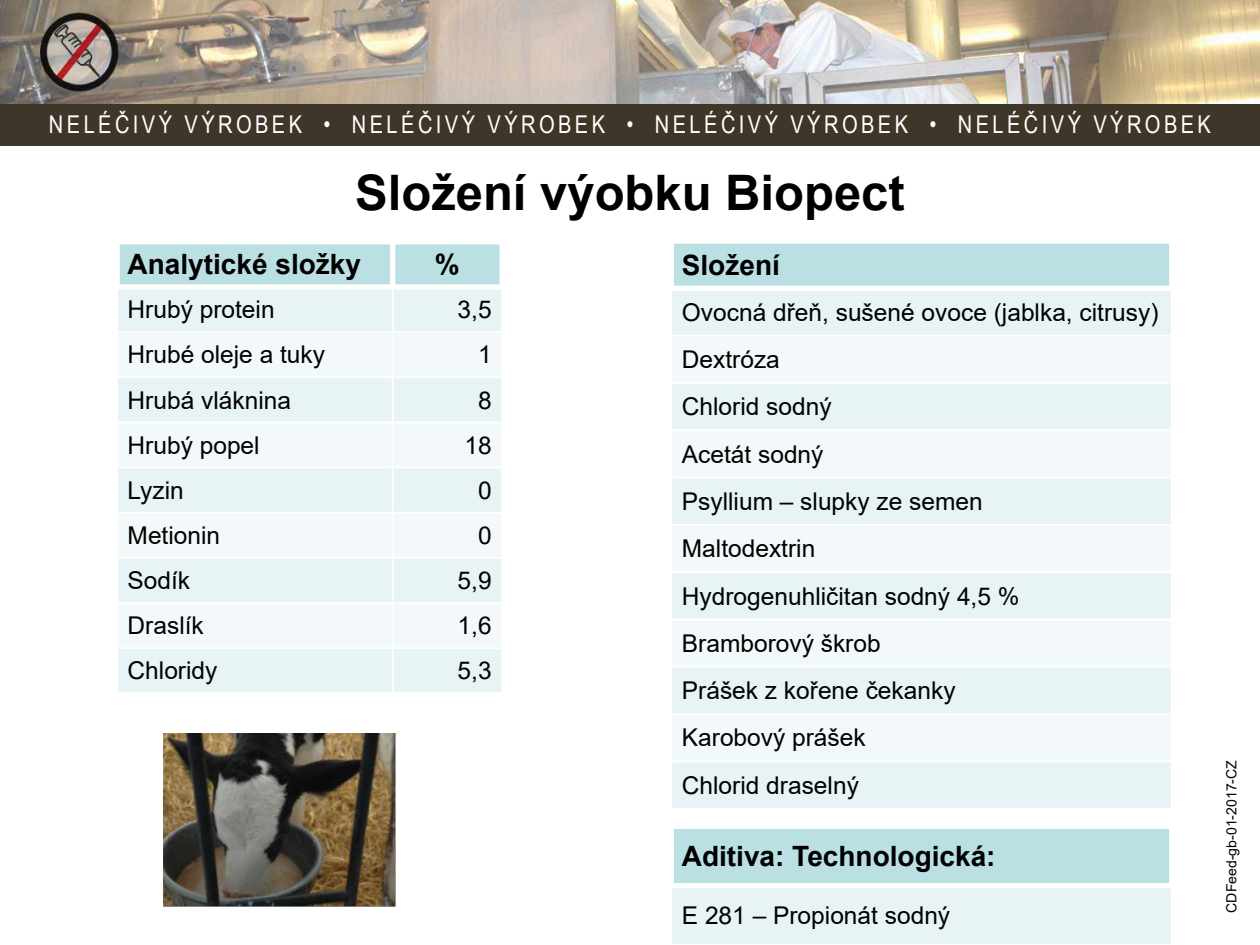
<style>
.page{position:relative;width:1260px;height:945px;background:#fff}
.page>*{position:absolute;margin:0;border:0;box-sizing:border-box;transform-origin:0 0}
.t1{font:700 49px "Arial";color:#000}
.t2{font:700 28px "Arial";color:#000}
.t3{font:24.5px/47.2px "Arial";color:#000}
.t4{font:24.5px "Arial Narrow";letter-spacing:.14em;color:#fff}
.t5{font:14px "Arial";color:#000}
</style>
<div class="page">
<div style="left:671px;top:826px;width:501px;height:60px;background:#bbe0e3"></div>
<div style="left:671px;top:886px;width:501px;height:59px;background:#e7f3f4"></div>
<hr style="left:671px;top:883px;width:1px;height:62px;background:#fff">
<hr style="left:1171px;top:883px;width:2px;height:62px;background:#fff">
<div style="left:669px;top:824px;width:5px;height:64px;background:#fff"></div>
<div style="left:1169px;top:824px;width:5px;height:64px;background:#fff"></div>
<hr style="left:671px;top:944px;width:501px;height:1px;background:#fff">
<div style="left:671px;top:824px;width:501px;height:5px;background:#fff"></div>
<div style="left:671px;top:883px;width:501px;height:5px;background:#fff"></div>
<div style="left:671px;top:241px;width:501px;height:47px;background:#bbe0e3"></div>
<div style="left:672px;top:291px;width:499px;height:517px;background:#e7f3f4"></div>
<svg style="left:672px;top:336px;width:499px;height:424px;fill:#f3f9fa"></svg>
<div style="left:669px;top:238px;width:5px;height:53px;background:#fff"></div>
<div style="left:1169px;top:238px;width:5px;height:53px;background:#fff"></div>
<hr style="left:671px;top:335px;width:501px;height:1px;background:#fff">
<hr style="left:671px;top:382px;width:501px;height:2px;background:#fff">
<hr style="left:671px;top:429px;width:501px;height:2px;background:#fff">
<hr style="left:671px;top:477px;width:501px;height:1px;background:#fff">
<hr style="left:671px;top:524px;width:501px;height:2px;background:#fff">
<hr style="left:671px;top:571px;width:501px;height:2px;background:#fff">
<hr style="left:671px;top:619px;width:501px;height:1px;background:#fff">
<hr style="left:671px;top:666px;width:501px;height:2px;background:#fff">
<hr style="left:671px;top:713px;width:501px;height:2px;background:#fff">
<hr style="left:671px;top:760px;width:501px;height:2px;background:#fff">
<div style="left:671px;top:238px;width:501px;height:6px;background:#fff"></div>
<div style="left:671px;top:286px;width:501px;height:5px;background:#fff"></div>
<img style="left:0;top:0;width:1260px;height:104px">
<img style="left:164px;top:733px;width:231px;height:174px">
<div style="left:117px;top:242px;width:385px;height:45px;background:#bbe0e3"></div>
<div style="left:118px;top:290px;width:383px;height:402px;background:#e7f3f4"></div>
<svg style="left:118px;top:333px;width:383px;height:314px;fill:#f3f9fa"></svg>
<hr style="left:392px;top:332px;width:1px;height:45px;background:#fff">
<hr style="left:392px;top:422px;width:1px;height:46px;background:#fff">
<hr style="left:392px;top:513px;width:1px;height:45px;background:#fff">
<hr style="left:392px;top:603px;width:1px;height:45px;background:#fff">
<hr style="left:392px;top:287px;width:2px;height:45px;background:#fff">
<hr style="left:392px;top:377px;width:2px;height:45px;background:#fff">
<hr style="left:392px;top:468px;width:2px;height:45px;background:#fff">
<hr style="left:392px;top:558px;width:2px;height:45px;background:#fff">
<hr style="left:392px;top:648px;width:2px;height:45px;background:#fff">
<div style="left:114px;top:239px;width:6px;height:51px;background:#fff"></div>
<div style="left:500px;top:239px;width:5px;height:51px;background:#fff"></div>
<div style="left:390px;top:242px;width:5px;height:45px;background:#fff"></div>
<hr style="left:117px;top:331px;width:385px;height:2px;background:#fff">
<hr style="left:117px;top:376px;width:385px;height:2px;background:#fff">
<hr style="left:117px;top:422px;width:385px;height:1px;background:#fff">
<hr style="left:117px;top:467px;width:385px;height:1px;background:#fff">
<hr style="left:117px;top:512px;width:385px;height:2px;background:#fff">
<hr style="left:117px;top:557px;width:385px;height:2px;background:#fff">
<hr style="left:117px;top:602px;width:385px;height:2px;background:#fff">
<hr style="left:117px;top:647px;width:385px;height:2px;background:#fff">
<div style="left:117px;top:239px;width:385px;height:5px;background:#fff"></div>
<div style="left:117px;top:284px;width:385px;height:6px;background:#fff"></div>
<div style="left:0;top:104px;width:1260px;height:42px;background:#3e3628"></div>
<p class="t4" style="left:49px;top:115px;width:1164px">NELÉČIVÝ VÝROBEK • NELÉČIVÝ VÝROBEK • NELÉČIVÝ VÝROBEK • NELÉČIVÝ VÝROBEK</p>
<h1 class="t1" style="left:355px;top:174px;width:551px">Složení výobku Biopect</h1>
<p class="t2" style="left:128px;top:254px;width:235px">Analytické složky</p>
<p class="t2" style="left:435px;top:254px;width:26px">%</p>
<p class="t3" style="left:128px;top:288px;width:149px">Hrubý protein</p>
<p class="t3" style="left:458px;top:288px;width:36px">3,5</p>
<p class="t3" style="left:128px;top:333px;width:199px">Hrubé oleje a tuky</p>
<p class="t3" style="left:478px;top:333px;width:15px">1</p>
<p class="t3" style="left:128px;top:379px;width:165px">Hrubá vláknina</p>
<p class="t3" style="left:478px;top:379px;width:15px">8</p>
<p class="t3" style="left:128px;top:424px;width:134px">Hrubý popel</p>
<p class="t3" style="left:464px;top:424px;width:29px">18</p>
<p class="t3" style="left:128px;top:469px;width:58px">Lyzin</p>
<p class="t3" style="left:478px;top:469px;width:15px">0</p>
<p class="t3" style="left:128px;top:514px;width:94px">Metionin</p>
<p class="t3" style="left:478px;top:514px;width:15px">0</p>
<p class="t3" style="left:128px;top:559px;width:64px">Sodík</p>
<p class="t3" style="left:458px;top:559px;width:36px">5,9</p>
<p class="t3" style="left:128px;top:604px;width:78px">Draslík</p>
<p class="t3" style="left:458px;top:604px;width:36px">1,6</p>
<p class="t3" style="left:128px;top:649px;width:91px">Chloridy</p>
<p class="t3" style="left:458px;top:649px;width:36px">5,3</p>
<p class="t2" style="left:682px;top:254px;width:100px">Složení</p>
<p class="t3" style="left:682px;top:291px;width:478px">Ovocná dřeň, sušené ovoce (jablka, citrusy)<br>Dextróza<br>Chlorid sodný<br>Acetát sodný<br>Psyllium – slupky ze semen<br>Maltodextrin<br>Hydrogenuhličitan sodný 4,5 %<br>Bramborový škrob<br>Prášek z kořene čekanky<br>Karobový prášek<br>Chlorid draselný</p>
<p class="t2" style="left:682px;top:846px;width:315px">Aditiva: Technologická:</p>
<p class="t3" style="left:682px;top:894px;width:270px">E 281 – Propionát sodný</p>
<p class="t5" style="left:1226px;top:913px;width:154px;rotate:-90deg">CDFeed-gb-01-2017-CZ</p>
</div>
